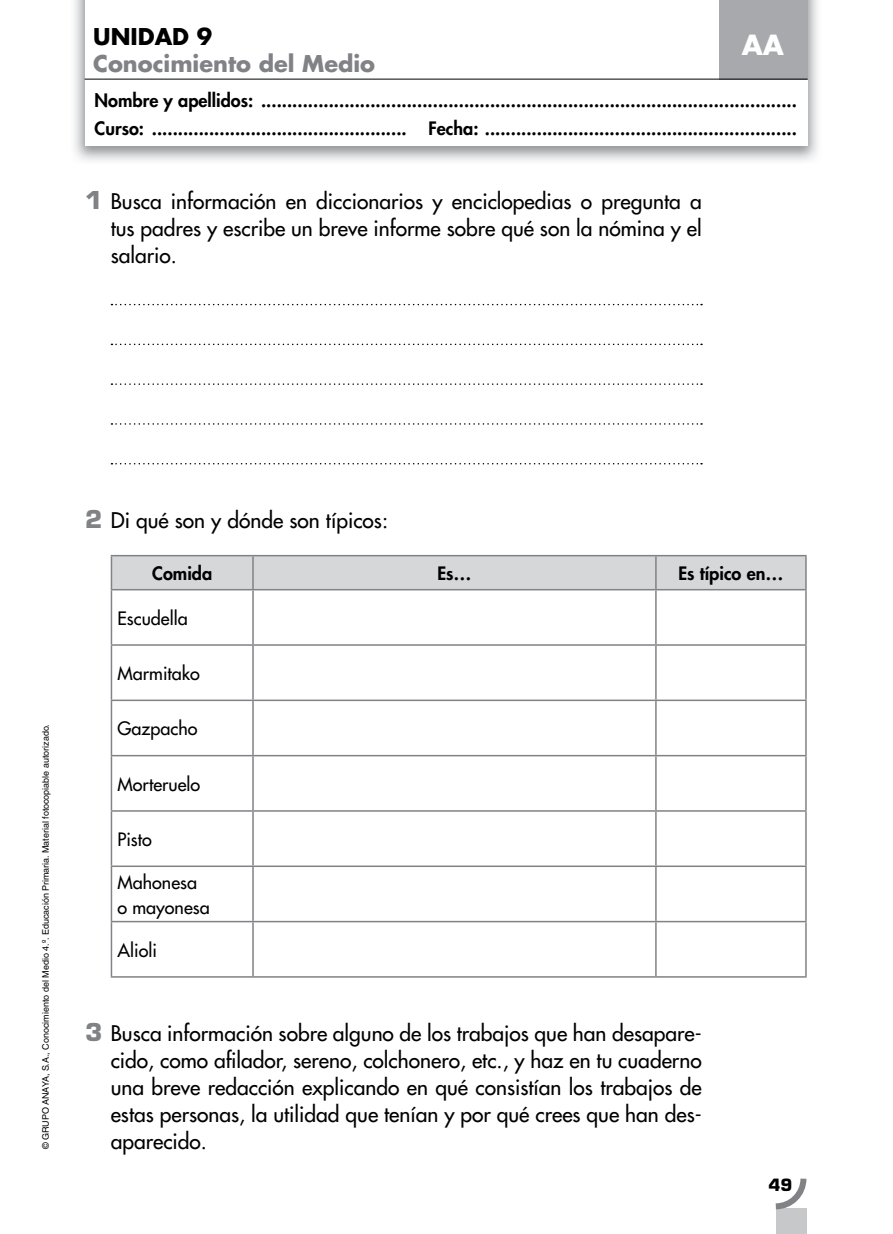
<style>
.page{position:relative;width:893px;height:1234px;background:#fff}
.page>*{position:absolute;margin:0;border:0;box-sizing:border-box;transform-origin:0 0}
.t1{font:700 27px "Futura Std";color:#fff}
.t2{font:700 22.5px "Futura Std";color:#808285}
.t3{font:700 22.5px "Futura Std";color:#000}
.t4{font:500 21px/27px "Futura Std";color:#000;text-align:justify}
.t5{font:800 18px/28.5px "Futura Std";color:#000}
.t6{font:500 18px/25.5px "Futura Std";color:#000}
.t7{font:700 16.5px "Eurostile LT Std";color:#000}
.t8{font:9px "Helvetica LT Std";color:#000}
.s1{font-family:"Eurostile LT Std";font-weight:700;font-size:24px;color:#808285}
</style>
<div class="page">
<div style="left:776px;top:1208px;width:30px;height:25px;background:#c7c8ca"></div>
<svg style="left:775px;top:1178px;width:32px;height:33px"></svg>
<svg style="left:111px;top:304px;width:591px;height:1px"></svg>
<svg style="left:111px;top:343px;width:591px;height:2px"></svg>
<svg style="left:111px;top:383px;width:591px;height:2px"></svg>
<svg style="left:111px;top:423px;width:591px;height:1px"></svg>
<svg style="left:111px;top:463px;width:591px;height:1px"></svg>
<img style="left:74px;top:0;width:744px;height:161px">
<div style="left:85px;top:0;width:722px;height:145px;background:#fff"></div>
<div style="left:719px;top:0;width:89px;height:79px;background:#a7a9ac"></div>
<hr style="left:85px;top:79px;width:722px;height:1px;background:#000">
<div style="left:112px;top:556px;width:693px;height:33px;background:#d5d7d8"></div>
<svg style="left:112px;top:590px;width:543px;height:385px"></svg>
<hr style="left:111px;top:554px;width:142px;height:2px;background:#808285">
<hr style="left:111px;top:556px;width:1px;height:33px;background:#808285">
<hr style="left:253px;top:554px;width:403px;height:2px;background:#808285">
<hr style="left:252px;top:556px;width:2px;height:33px;background:#808285">
<hr style="left:656px;top:554px;width:151px;height:2px;background:#808285">
<hr style="left:655px;top:556px;width:2px;height:33px;background:#808285">
<hr style="left:805px;top:556px;width:2px;height:33px;background:#808285">
<hr style="left:111px;top:589px;width:142px;height:1px;background:#808285">
<hr style="left:111px;top:590px;width:1px;height:54px;background:#808285">
<hr style="left:253px;top:589px;width:403px;height:1px;background:#808285">
<hr style="left:252px;top:590px;width:2px;height:54px;background:#808285">
<hr style="left:656px;top:589px;width:151px;height:1px;background:#808285">
<hr style="left:655px;top:590px;width:2px;height:54px;background:#808285">
<hr style="left:805px;top:590px;width:2px;height:54px;background:#808285">
<hr style="left:111px;top:644px;width:142px;height:1px;background:#808285">
<hr style="left:111px;top:645px;width:1px;height:54px;background:#808285">
<hr style="left:253px;top:644px;width:403px;height:1px;background:#808285">
<hr style="left:252px;top:645px;width:2px;height:54px;background:#808285">
<hr style="left:656px;top:644px;width:151px;height:1px;background:#808285">
<hr style="left:655px;top:645px;width:2px;height:54px;background:#808285">
<hr style="left:805px;top:645px;width:2px;height:54px;background:#808285">
<hr style="left:111px;top:699px;width:142px;height:2px;background:#808285">
<hr style="left:111px;top:701px;width:1px;height:53px;background:#808285">
<hr style="left:253px;top:699px;width:403px;height:2px;background:#808285">
<hr style="left:252px;top:701px;width:2px;height:53px;background:#808285">
<hr style="left:656px;top:699px;width:151px;height:2px;background:#808285">
<hr style="left:655px;top:701px;width:2px;height:53px;background:#808285">
<hr style="left:805px;top:701px;width:2px;height:53px;background:#808285">
<hr style="left:111px;top:754px;width:142px;height:2px;background:#808285">
<hr style="left:111px;top:756px;width:1px;height:54px;background:#808285">
<hr style="left:253px;top:754px;width:403px;height:2px;background:#808285">
<hr style="left:252px;top:756px;width:2px;height:54px;background:#808285">
<hr style="left:656px;top:754px;width:151px;height:2px;background:#808285">
<hr style="left:655px;top:756px;width:2px;height:54px;background:#808285">
<hr style="left:805px;top:756px;width:2px;height:54px;background:#808285">
<hr style="left:111px;top:810px;width:142px;height:1px;background:#808285">
<hr style="left:111px;top:811px;width:1px;height:54px;background:#808285">
<hr style="left:253px;top:810px;width:403px;height:1px;background:#808285">
<hr style="left:252px;top:811px;width:2px;height:54px;background:#808285">
<hr style="left:656px;top:810px;width:151px;height:1px;background:#808285">
<hr style="left:655px;top:811px;width:2px;height:54px;background:#808285">
<hr style="left:805px;top:811px;width:2px;height:54px;background:#808285">
<hr style="left:111px;top:865px;width:142px;height:1px;background:#808285">
<hr style="left:111px;top:866px;width:1px;height:54px;background:#808285">
<hr style="left:253px;top:865px;width:403px;height:1px;background:#808285">
<hr style="left:252px;top:866px;width:2px;height:54px;background:#808285">
<hr style="left:656px;top:865px;width:151px;height:1px;background:#808285">
<hr style="left:655px;top:866px;width:2px;height:54px;background:#808285">
<hr style="left:805px;top:866px;width:2px;height:54px;background:#808285">
<hr style="left:111px;top:920px;width:142px;height:2px;background:#808285">
<hr style="left:111px;top:922px;width:1px;height:53px;background:#808285">
<hr style="left:253px;top:920px;width:403px;height:2px;background:#808285">
<hr style="left:252px;top:922px;width:2px;height:53px;background:#808285">
<hr style="left:656px;top:920px;width:151px;height:2px;background:#808285">
<hr style="left:655px;top:922px;width:2px;height:53px;background:#808285">
<hr style="left:805px;top:922px;width:2px;height:53px;background:#808285">
<hr style="left:111px;top:975px;width:142px;height:2px;background:#808285">
<hr style="left:253px;top:975px;width:403px;height:2px;background:#808285">
<hr style="left:656px;top:975px;width:151px;height:2px;background:#808285">
<p class="t3" style="left:93px;top:21px;width:121px">UNIDAD 9</p>
<p class="t2" style="left:93px;top:48px;width:283px">Conocimiento del Medio</p>
<p class="t5" style="left:95px;top:86px;width:704px">Nombre y apellidos: .......................................................................................................<br>Curso: ................................................. Fecha: ............................................................</p>
<p class="t1" style="left:742px;top:26px;width:44px">AA</p>
<p class="t4" style="left:111px;top:188px;width:592px;text-indent:-26px"><span class="s1">1</span> Busca información en diccionarios y enciclopedias o pregunta a tus padres y escribe un breve informe sobre qué son la nómina y el salario.</p>
<p class="t8" style="left:41px;top:1148px;width:426px;rotate:-90deg">© GRUPO ANAYA, S.A., Conocimiento del Medio 4.º. Educación Primaria. Material fotocopiable autorizado.</p>
<p class="t4" style="left:85px;top:506px;width:304px"><span class="s1">2</span> Di qué son y dónde son típicos:</p>
<p class="t5" style="left:152px;top:559px;width:62px">Comida</p>
<p class="t5" style="left:437px;top:559px;width:36px">Es…</p>
<p class="t5" style="left:678px;top:559px;width:106px">Es típico en…</p>
<p class="t6" style="left:117px;top:605px;width:72px">Escudella</p>
<p class="t6" style="left:117px;top:660px;width:84px">Marmitako</p>
<p class="t6" style="left:117px;top:716px;width:82px">Gazpacho</p>
<p class="t6" style="left:117px;top:771px;width:84px">Morteruelo</p>
<p class="t6" style="left:117px;top:826px;width:36px">Pisto</p>
<p class="t6" style="left:117px;top:869px;width:94px">Mahonesa o mayonesa</p>
<p class="t6" style="left:117px;top:937px;width:41px">Alioli</p>
<p class="t4" style="left:111px;top:1019px;width:593px;text-indent:-26px"><span class="s1">3</span> Busca información sobre alguno de los trabajos que han desapare&shy;cido, como afilador, sereno, colchonero, etc., y haz en tu cuaderno una breve redacción explicando en qué consistían los trabajos de estas personas, la utilidad que tenían y por qué crees que han des&shy;aparecido.</p>
<p class="t7" style="left:768px;top:1174px;width:25px">49</p>
</div>
